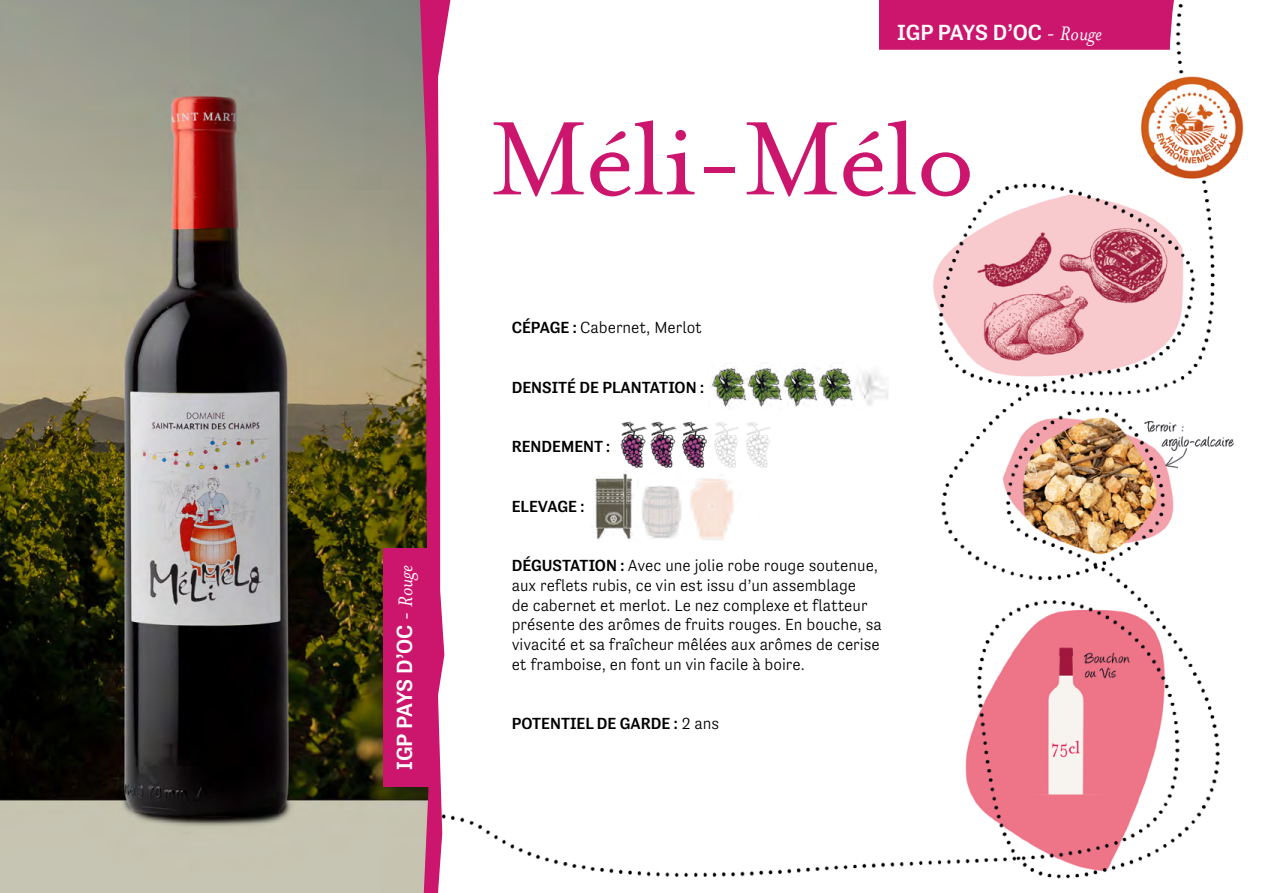
<style>
.page{position:relative;width:1263px;height:893px;background:#fff}
.page>*{position:absolute;margin:0;border:0;box-sizing:border-box;transform-origin:0 0}
.t1{font:120px "Mrs Eaves OT";letter-spacing:-.02em;color:#cc156d}
.t2{font:500 22.5px "Tenso";letter-spacing:-.01em;color:#fff}
.t3{font:300 16.5px/19.8px "Tenso";color:#000}
.t4{font:500 16.5px "Tenso";color:#000}
.s1{font-family:"Minion Pro";font-weight:400}
.s2{font-family:"Mrs Eaves OT";font-weight:400;font-style:italic}
.s3{font-weight:500}
.s4{font-weight:300}
</style>
<div class="page">
<img style="left:450px;top:0;width:794px;height:879px">
<div style="left:879px;top:0;width:301px;height:50px;background:#cc156d"></div>
<img style="left:591px;top:471px;width:168px;height:71px">
<img style="left:0;top:0;width:420px;height:893px">
<div style="left:383px;top:549px;width:49px;height:238px;background:#cc156d"></div>
<img style="left:616px;top:417px;width:176px;height:55px">
<img style="left:709px;top:362px;width:180px;height:48px">
<svg style="left:420px;top:0;width:30px;height:893px"></svg>
<h2 class="t2" style="left:392px;top:770px;width:206px;rotate:-90deg">IGP PAYS D’OC <span class="s1">-</span> <span class="s2">Rouge</span></h2>
<h2 class="t2" style="left:897px;top:20px;width:206px">IGP PAYS D’OC <span class="s1">-</span> <span class="s2">Rouge</span></h2>
<h1 class="t1" style="left:489px;top:94px;width:488px">Méli-Mélo</h1>
<p class="t3" style="left:512px;top:318px;width:192px"><span class="s3">CÉPAGE :</span> Cabernet, Merlot</p>
<p class="t4" style="left:512px;top:378px;width:194px">DENSITÉ DE PLANTATION :</p>
<p class="t4" style="left:512px;top:437px;width:100px">RENDEMENT :</p>
<p class="t4" style="left:512px;top:497px;width:74px">ELEVAGE :</p>
<p class="t3" style="left:512px;top:555px;width:372px"><span class="s3">DÉGUSTATION :</span> Avec une jolie robe rouge soutenue, aux reflets rubis, ce vin est issu d’un assemblage<br>de cabernet et merlot. Le nez complexe et flatteur présente des arômes de fruits rouges. En bouche, sa vivacité et sa fraîcheur mêlées aux arômes de cerise et framboise, en font un vin facile à boire.</p>
<p class="t4" style="left:512px;top:714px;width:209px">POTENTIEL DE GARDE : <span class="s4">2 ans</span></p>
</div>
